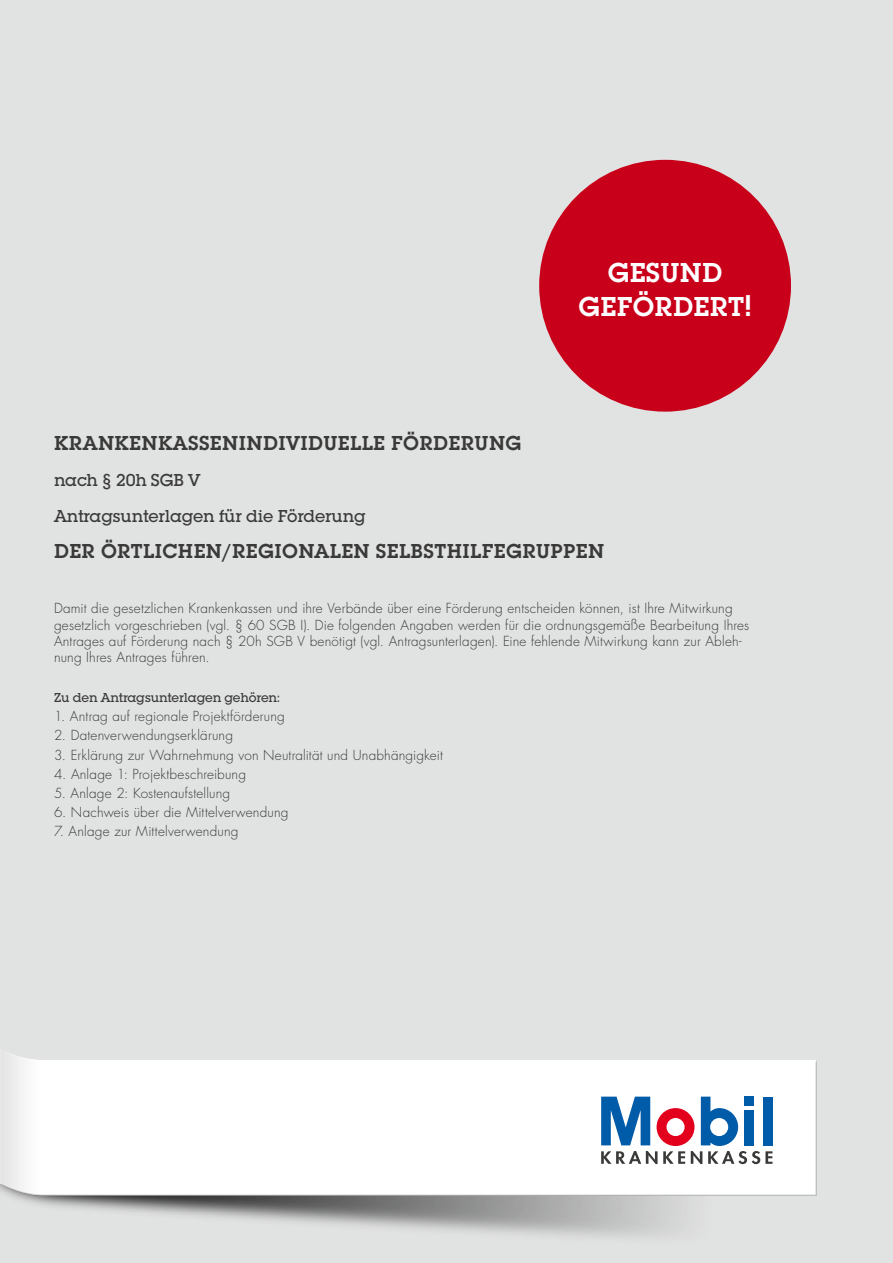
<style>
.page{position:relative;width:893px;height:1263px;background:#e1e2e2}
.page>*{position:absolute;margin:0;border:0;box-sizing:border-box;transform-origin:0 0}
.t1{font:600 28.5px/33.6px "Lubalin Graph EF";letter-spacing:.01em;color:#fff;text-align:center}
.t2{font:600 21px "Lubalin Graph EF";letter-spacing:.02em;color:#3a3a39}
.t3{font:500 18px/36px "Lubalin Graph EF";letter-spacing:-.01em;color:#3a3a39}
.t4{font:300 13.5px/16.2px "Futura Std";letter-spacing:.015em;color:#3a3a39}
.t5{font:500 13.5px "Lubalin Graph EF";letter-spacing:-.01em;color:#3a3a39}
.s1{font-size:31.35px}
</style>
<div class="page">
<img style="left:14px;top:1197px;width:670px;height:39px">
<div style="left:0;top:1058px;width:819px;height:139px;background:#fff"></div>
<svg style="left:772px;top:1097px;width:1px;height:49px"></svg>
<svg style="left:601px;top:1096px;width:171px;height:68px"></svg>
<div style="left:763px;top:1096px;width:9px;height:49px;background:#005ba9"></div>
<div style="left:744px;top:1096px;width:10px;height:10px;background:#005ba9"></div>
<div style="left:744px;top:1109px;width:10px;height:36px;background:#005ba9"></div>
<div style="left:539px;top:160px;width:252px;height:252px;background:#c80019;border-radius:50%"></div>
<h1 class="t1" style="left:578px;top:256px;width:175px">GESUND<br>GEFÖRDERT<span class="s1">!</span></h1>
<h2 class="t2" style="left:54px;top:430px;width:469px">KRANKENKASSENINDIVIDUELLE FÖRDERUNG</h2>
<h3 class="t3" style="left:54px;top:462px;width:313px">nach § 20h SGB V<br>Antragsunterlagen für die Förderung</h3>
<h2 class="t2" style="left:54px;top:538px;width:552px">DER ÖRTLICHEN/REGIONALEN SELBSTHILFEGRUPPEN</h2>
<p class="t4" style="left:54px;top:601px;width:697px">Damit die gesetzlichen Krankenkassen und ihre Verbände über eine Förderung entscheiden können, ist Ihre Mitwirkung gesetzlich vorgeschrieben (vgl. § 60 SGB I). Die folgenden Angaben werden für die ordnungsgemäße Bearbeitung Ihres Antrages auf Förderung nach § 20h SGB V benötigt (vgl. Antragsunterlagen). Eine fehlende Mitwirkung kann zur Ableh&shy;nung Ihres Antrages führen.</p>
<p class="t5" style="left:54px;top:689px;width:227px">Zu den Antragsunterlagen gehören:</p>
<p class="t4" style="left:54px;top:709px;width:232px">1. Antrag auf regionale Projektförderung</p>
<p class="t4" style="left:54px;top:728px;width:180px">2. Datenverwendungserklärung</p>
<p class="t4" style="left:54px;top:747px;width:390px">3. Erklärung zur Wahrnehmung von Neutralität und Unabhängigkeit</p>
<p class="t4" style="left:54px;top:766px;width:193px">4. Anlage 1: Projektbeschreibung</p>
<p class="t4" style="left:54px;top:785px;width:178px">5. Anlage 2: Kostenaufstellung</p>
<p class="t4" style="left:54px;top:805px;width:236px">6. Nachweis über die Mittelverwendung</p>
<p class="t4" style="left:54px;top:824px;width:186px">7. Anlage zur Mittelverwendung</p>
</div>
